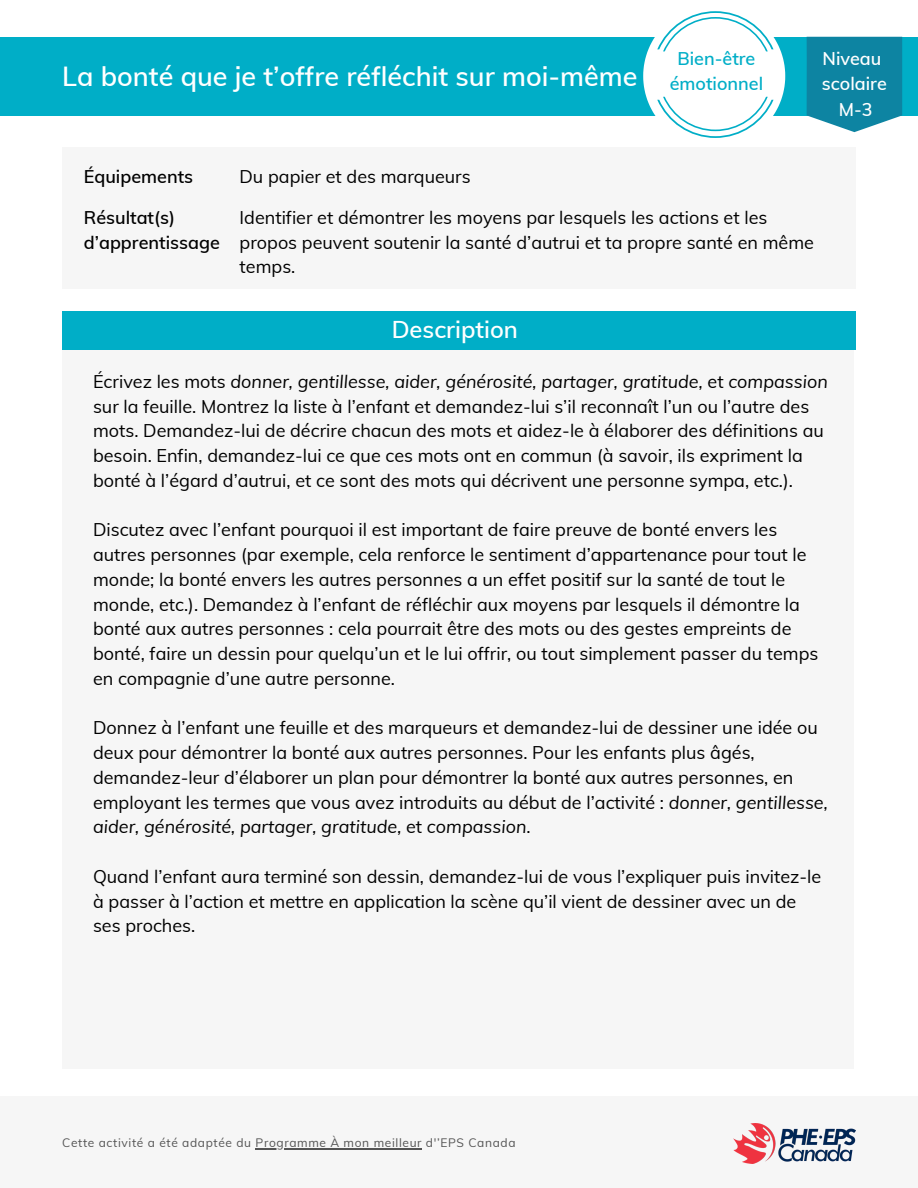
<style>
.page{position:relative;width:918px;height:1188px;background:#fff}
.page>*{position:absolute;margin:0;border:0;box-sizing:border-box;transform-origin:0 0}
.t1{font:600 27px "Muli";color:#fff}
.t2{font:600 23.7px "Muli";color:#fff}
.t3{font:18px/24.8px "Muli";color:#000}
.t4{font:600 18px/24.8px "Muli";color:#000}
.t5{font:600 18px/25px "Muli";color:#00aec7;text-align:center}
.t6{font:600 18px/25.5px "Muli";color:#fff;text-align:center}
.t7{font:12px "Muli";letter-spacing:.055em;color:#545454}
.s1{font-style:italic}
</style>
<div class="page">
<div style="left:62px;top:349px;width:792px;height:720px;background:#f6f6f6"></div>
<div style="left:62px;top:311px;width:794px;height:38px;background:#00aec7"></div>
<div style="left:0;top:1096px;width:918px;height:92px;background:#f6f6f6"></div>
<img style="left:734px;top:1123px;width:121px;height:41px">
<div style="left:0;top:37px;width:918px;height:79px;background:#00aec7"></div>
<div style="left:62px;top:147px;width:794px;height:142px;background:#f6f6f6"></div>
<svg style="left:643px;top:11px;width:142px;height:127px"></svg>
<svg style="left:807px;top:37px;width:95px;height:95px;background:#218ea9"></svg>
<hr style="left:256px;top:1148px;width:166px;height:1px;background:#545454">
<h1 class="t1" style="left:62px;top:59px;width:577px">La bonté que je t’offre réfléchit sur moi-même</h1>
<p class="t5" style="left:670px;top:45px;width:95px">Bien-être émotionnel</p>
<p class="t6" style="left:822px;top:45px;width:66px">Niveau scolaire<br>M-3</p>
<p class="t4" style="left:84px;top:164px;width:111px">Équipements</p>
<p class="t4" style="left:84px;top:205px;width:138px">Résultat(s) d’apprentissage</p>
<p class="t3" style="left:240px;top:164px;width:233px">Du papier et des marqueurs</p>
<p class="t3" style="left:240px;top:205px;width:576px">Identifier et démontrer les moyens par lesquels les actions et les propos peuvent soutenir la santé d’autrui et ta propre santé en même temps.</p>
<h2 class="t2" style="left:392px;top:315px;width:128px">Description</h2>
<p class="t3" style="left:93px;top:369px;width:736px">Écrivez les mots <span class="s1">donner, gentillesse, aider, générosité, partager, gratitude,</span> et <span class="s1">compassion </span>sur la feuille. Montrez la liste à l’enfant et demandez-lui s’il reconnaît l’un ou l’autre des mots. Demandez-lui de décrire chacun des mots et aidez-le à élaborer des définitions au besoin. Enfin, demandez-lui ce que ces mots ont en commun (à savoir, ils expriment la bonté à l’égard d’autrui, et ce sont des mots qui décrivent une personne sympa, etc.).</p>
<p class="t3" style="left:93px;top:517px;width:727px">Discutez avec l’enfant pourquoi il est important de faire preuve de bonté envers les autres personnes (par exemple, cela renforce le sentiment d’appartenance pour tout le monde; la bonté envers les autres personnes a un effet positif sur la santé de tout le monde, etc.). Demandez à l’enfant de réfléchir aux moyens par lesquels il démontre la bonté aux autres personnes : cela pourrait être des mots ou des gestes empreints de bonté, faire un dessin pour quelqu’un et le lui offrir, ou tout simplement passer du temps en compagnie d’une autre personne.</p>
<p class="t3" style="left:93px;top:715px;width:736px">Donnez à l’enfant une feuille et des marqueurs et demandez-lui de dessiner une idée ou deux pour démontrer la bonté aux autres personnes. Pour les enfants plus âgés, demandez-leur d’élaborer un plan pour démontrer la bonté aux autres personnes, en employant les termes que vous avez introduits au début de l’activité : <span class="s1">donner, gentillesse, aider, générosité, partager, gratitude,</span> et <span class="s1">compassion</span>.</p>
<p class="t3" style="left:93px;top:864px;width:730px">Quand l’enfant aura terminé son dessin, demandez-lui de vous l’expliquer puis invitez-le à passer à l’action et mettre en application la scène qu’il vient de dessiner avec un de ses proches.</p>
<p class="t7" style="left:62px;top:1135px;width:455px">Cette activité a été adaptée du Programme À mon meilleur d'’EPS Canada</p>
</div>
